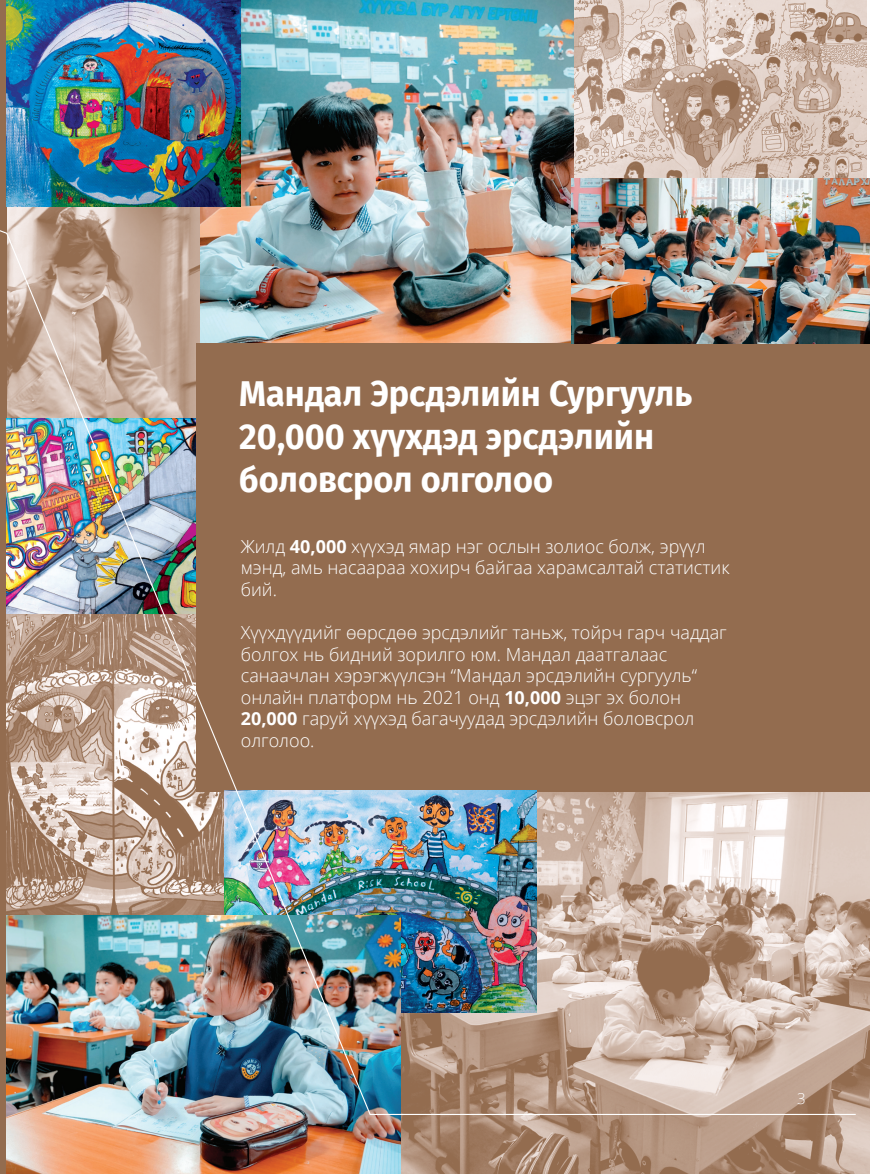
<style>
.page{position:relative;width:870px;height:1174px;background:#fff}
.page>*{position:absolute;margin:0;border:0;box-sizing:border-box;transform-origin:0 0}
.t1{font:700 36px/43.2px "Fira Sans";color:#fff;scale:.95 1}
.t2{font:300 18px/21.6px "Open Sans";color:#fff}
.t3{font:300 15px "Open Sans";color:#fff}
.s1{font-weight:700}
</style>
<div class="page">
<img style="left:241px;top:0;width:333px;height:38px">
<div style="left:0;top:0;width:7px;height:1174px;background:#936c4f"></div>
<img style="left:574px;top:0;width:292px;height:178px">
<img style="left:6px;top:0;width:235px;height:38px">
<div style="left:196px;top:343px;width:674px;height:449px;background:#936c4f"></div>
<img style="left:400px;top:792px;width:470px;height:381px">
<img style="left:6px;top:1115px;width:394px;height:59px">
<img style="left:856px;top:178px;width:14px;height:165px">
<img style="left:0;top:38px;width:856px;height:1077px">
<p class="t1" style="left:239px;top:369px;width:478px">Мандал Эрсдэлийн Сургууль<br>20,000 хүүхдэд эрсдэлийн боловсрол олголоо</p>
<p class="t2" style="left:241px;top:535px;width:490px">Жилд <span class="s1">40,000</span> хүүхэд ямар нэг ослын золиос болж, эрүүл мэнд, амь насаараа хохирч байгаа харамсалтай статистик бий.</p>
<p class="t2" style="left:241px;top:621px;width:487px">Хүүхдүүдийг өөрсдөө эрсдэлийг таньж, тойрч гарч чаддаг болгох нь бидний зорилго юм. Мандал даатгалаас санаачлан хэрэгжүүлсэн “Мандал эрсдэлийн сургууль“ онлайн платформ нь 2021 онд <span class="s1">10,000</span> эцэг эх болон <span class="s1">20,000</span> гаруй хүүхэд багачуудад эрсдэлийн боловсрол олголоо.</p>
<p class="t3" style="left:797px;top:1088px;width:10px">3</p>
</div>
